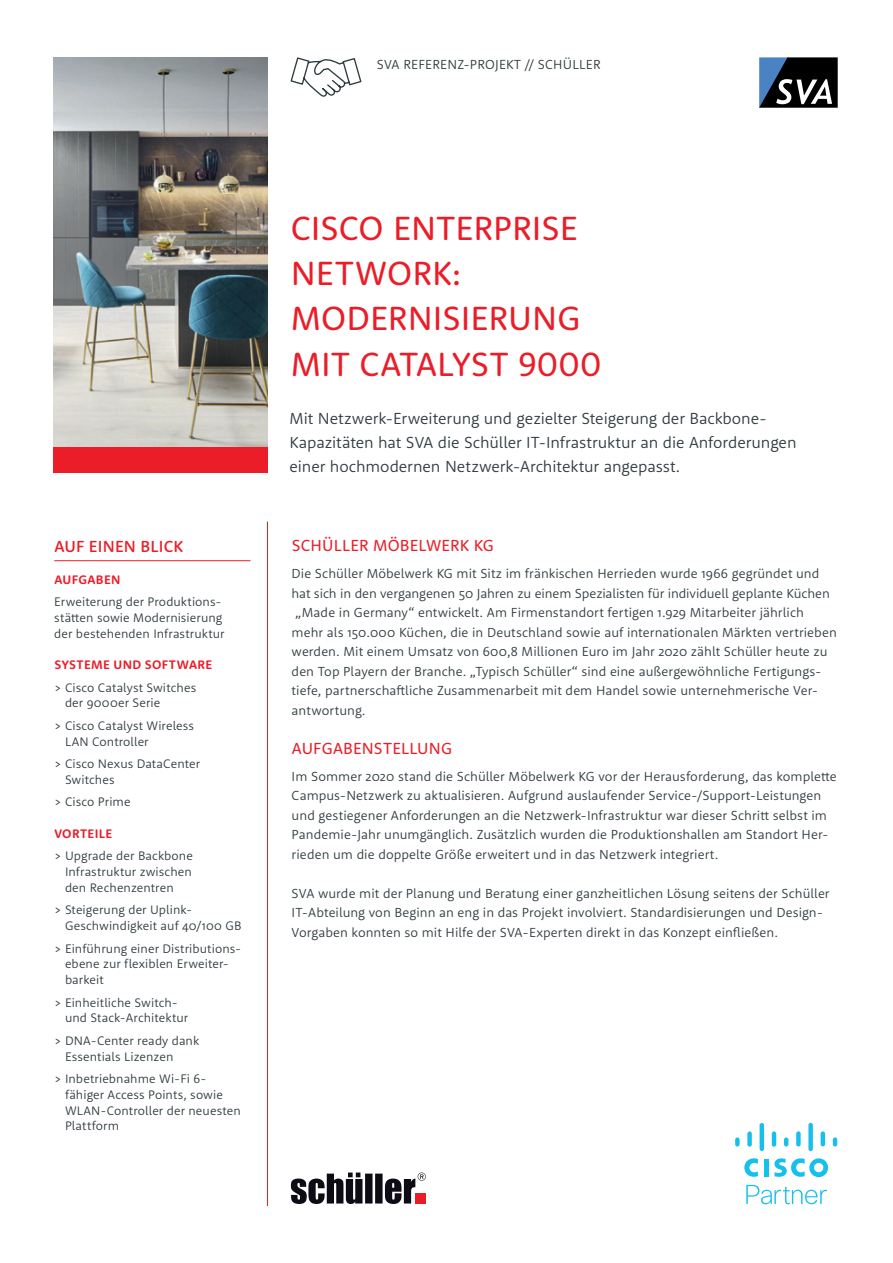
<style>
.page{position:relative;width:893px;height:1263px;background:#fff}
.page>*{position:absolute;margin:0;border:0;box-sizing:border-box;transform-origin:0 0}
.t1{font:34.5px/45.3px "Rooney Sans";color:#ea1d28}
.t2{font:300 16.5px/24px "Rooney Sans";letter-spacing:-.005em;color:#2f3b3f}
.t3{font:16.5px "Rooney Sans";letter-spacing:.01em;color:#ea1d28}
.t4{font:500 16.5px "Rooney Sans";letter-spacing:.015em;color:#ea1d28}
.t5{font:300 13.5px/19.5px "Rooney Sans";letter-spacing:.005em;color:#2f3b3f}
.t6{font:300 12.75px/15.8px "Rooney Sans";letter-spacing:.005em;color:#2f3b3f}
.t7{font:700 12.75px "Rooney Sans";letter-spacing:.03em;color:#ea1d28}
</style>
<div class="page">
<img style="left:53px;top:57px;width:215px;height:390px">
<svg style="left:759px;top:57px;width:79px;height:51px;background:#36404c"></svg>
<hr style="left:267px;top:522px;width:1px;height:684px;background:#ea1d28">
<svg style="left:290px;top:57px;width:72px;height:40px"></svg>
<hr style="left:54px;top:560px;width:197px;height:1px;background:#ea1d28">
<div style="left:53px;top:447px;width:215px;height:26px;background:#ea1d28"></div>
<svg style="left:291px;top:1172px;width:135px;height:32px"></svg>
<svg style="left:746px;top:1185px;width:81px;height:20px"></svg>
<hr style="left:764px;top:1159px;width:4px;height:17px;background:#15c0ed">
<svg style="left:744px;top:1158px;width:14px;height:19px"></svg>
<svg style="left:774px;top:1158px;width:54px;height:19px"></svg>
<div style="left:735px;top:1137px;width:5px;height:9px;background:#15c0ed;border-radius:2px"></div>
<svg style="left:747px;top:1131px;width:5px;height:16px"></svg>
<hr style="left:760px;top:1123px;width:4px;height:28px;background:#15c0ed;border-radius:2px">
<svg style="left:772px;top:1131px;width:4px;height:16px"></svg>
<svg style="left:784px;top:1137px;width:4px;height:9px"></svg>
<div style="left:796px;top:1131px;width:5px;height:15px;background:#15c0ed;border-radius:2px"></div>
<svg style="left:808px;top:1123px;width:5px;height:28px"></svg>
<hr style="left:821px;top:1131px;width:4px;height:15px;background:#15c0ed;border-radius:2px">
<svg style="left:833px;top:1137px;width:4px;height:9px"></svg>
<p class="t5" style="left:377px;top:54px;width:225px">SVA REFERENZ-PROJEKT // SCHÜLLER</p>
<p class="t4" style="left:54px;top:536px;width:130px">AUF EINEN BLICK</p>
<p class="t7" style="left:54px;top:571px;width:68px">AUFGABEN</p>
<p class="t6" style="left:54px;top:593px;width:172px">Erweiterung der Produktions&shy;stätten sowie Modernisierung der bestehenden Infrastruktur</p>
<p class="t7" style="left:54px;top:656px;width:159px">SYSTEME UND SOFTWARE</p>
<p class="t6" style="left:65px;top:679px;width:133px;text-indent:-11px">&gt; Cisco Catalyst Switches der 9000er Serie</p>
<p class="t6" style="left:65px;top:717px;width:131px;text-indent:-11px">&gt; Cisco Catalyst Wireless<br>LAN Controller</p>
<p class="t6" style="left:65px;top:755px;width:137px;text-indent:-11px">&gt; Cisco Nexus DataCenter<br>Switches</p>
<p class="t6" style="left:54px;top:794px;width:78px">&gt; Cisco Prime</p>
<p class="t7" style="left:54px;top:825px;width:59px">VORTEILE</p>
<p class="t6" style="left:65px;top:848px;width:130px;text-align:justify;text-indent:-11px">&gt; Upgrade der Backbone Infrastruktur zwischen den Rechenzentren</p>
<p class="t6" style="left:65px;top:902px;width:178px;text-indent:-11px">&gt; Steigerung der Uplink-<br>Geschwindigkeit auf 40/100 GB</p>
<p class="t6" style="left:65px;top:940px;width:178px;text-indent:-11px">&gt; Einführung einer Distributions&shy;ebene zur flexiblen Erweiter&shy;barkeit</p>
<p class="t6" style="left:65px;top:994px;width:125px;text-indent:-11px">&gt; Einheitliche Switch&shy;und Stack-Architektur</p>
<p class="t6" style="left:65px;top:1032px;width:136px;text-indent:-11px">&gt; DNA-Center ready dank<br>Essentials Lizenzen</p>
<p class="t6" style="left:65px;top:1070px;width:177px;text-indent:-11px">&gt; Inbetriebnahme Wi-Fi 6- fähiger Access Points, sowie<br>WLAN-Controller der neuesten<br>Plattform</p>
<h1 class="t1" style="left:291px;top:204px;width:313px">CISCO ENTERPRISE<br>NETWORK:<br>MODERNISIERUNG<br>MIT CATALYST 9000</h1>
<p class="t2" style="left:289px;top:406px;width:509px">Mit Netzwerk-Erweiterung und gezielter Steigerung der Backbone-<br>Kapazitäten hat SVA die Schüller IT-Infrastruktur an die Anforderungen einer hochmodernen Netzwerk-Architektur angepasst.</p>
<p class="t3" style="left:292px;top:535px;width:204px">SCHÜLLER MÖBELWERK KG</p>
<p class="t5" style="left:292px;top:563px;width:547px">Die Schüller Möbelwerk KG mit Sitz im fränkischen Herrieden wurde 1966 gegründet und hat sich in den vergangenen 50 Jahren zu einem Spezialisten für individuell geplante Küchen „Made in Germany“ entwickelt. Am Firmenstandort fertigen 1.929 Mitarbeiter jährlich<br>mehr als 150.000 Küchen, die in Deutschland sowie auf internationalen Märkten vertrieben werden. Mit einem Umsatz von 600,8 Millionen Euro im Jahr 2020 zählt Schüller heute zu den Top Playern der Branche. „Typisch Schüller“ sind eine außergewöhnliche Fertigungs&shy;tiefe, partnerschaftliche Zusammenarbeit mit dem Handel sowie unternehmerische Ver&shy;antwortung.</p>
<p class="t3" style="left:292px;top:737px;width:162px">AUFGABENSTELLUNG</p>
<p class="t5" style="left:292px;top:766px;width:547px">Im Sommer 2020 stand die Schüller Möbelwerk KG vor der Herausforderung, das komplette Campus-Netzwerk zu aktualisieren. Aufgrund auslaufender Service-/Support-Leistungen und gestiegener Anforderungen an die Netzwerk-Infrastruktur war dieser Schritt selbst im Pandemie-Jahr unumgänglich. Zusätzlich wurden die Produktionshallen am Standort Her&shy;rieden um die doppelte Größe erweitert und in das Netzwerk integriert.</p>
<p class="t5" style="left:292px;top:883px;width:539px">SVA wurde mit der Planung und Beratung einer ganzheitlichen Lösung seitens der Schüller<br>IT-Abteilung von Beginn an eng in das Projekt involviert. Standardisierungen und Design-<br>Vorgaben konnten so mit Hilfe der SVA-Experten direkt in das Konzept einfließen.</p>
</div>
